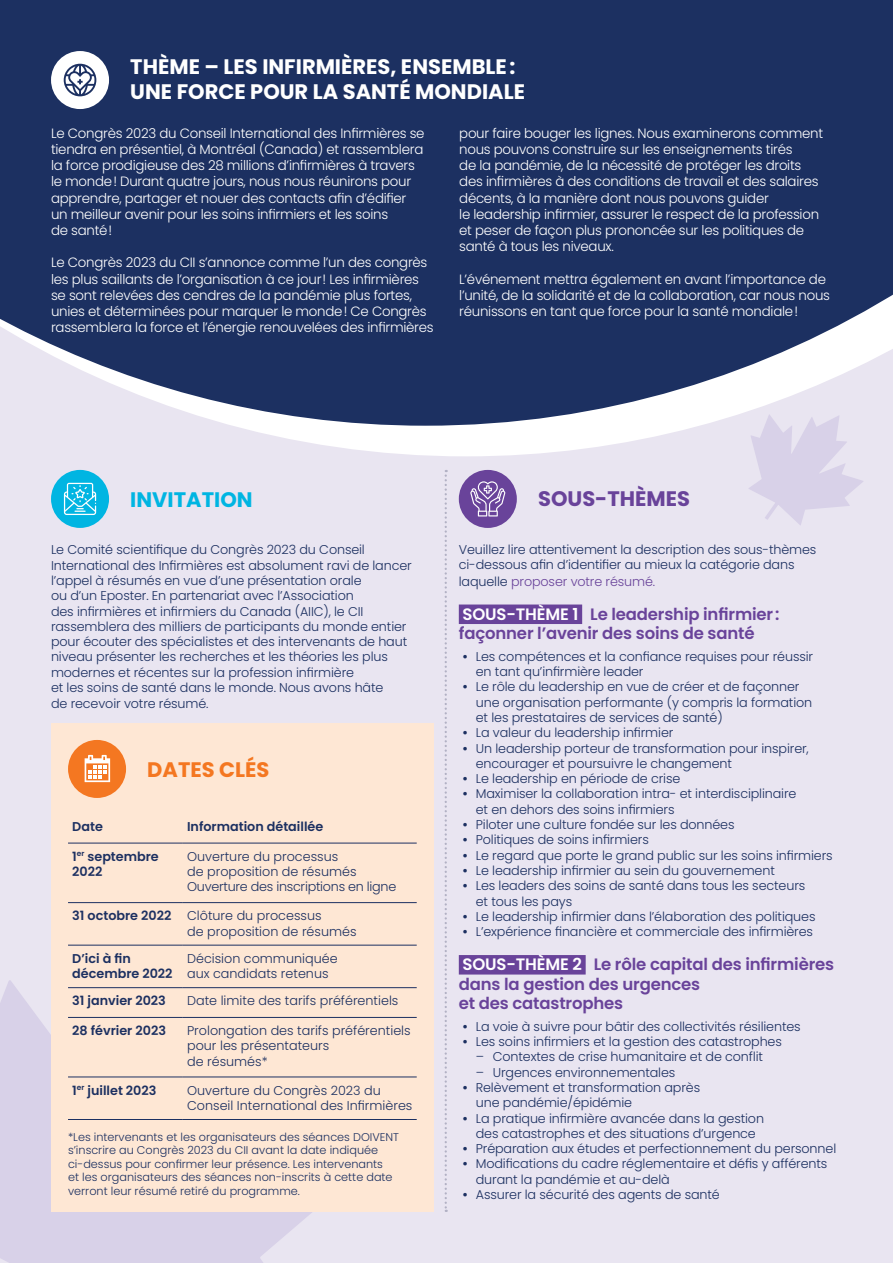
<style>
.page{position:relative;width:893px;height:1263px;background:#fff}
.page>*{position:absolute;margin:0;border:0;box-sizing:border-box;transform-origin:0 0}
.t1{font:700 21px/25.2px "Poppins";color:#fff}
.t2{font:700 21px "Poppins";color:#69439a}
.t3{font:700 21px "Poppins";color:#00b5e2}
.t4{font:700 21px "Poppins";color:#f47721}
.t5{font:600 16.5px/19.5px "Poppins";letter-spacing:-.01em;color:#69439a}
.t6{font:300 13.5px/16.2px "Poppins";letter-spacing:-.02em;color:#fff}
.t7{font:300 12.75px/15.3px "Poppins";letter-spacing:-.01em;color:#1c3061}
.t8{font:600 12.75px/15.3px "Poppins";color:#1c3061}
.t9{font:300 11.25px/13.5px "Poppins";color:#1c3061}
.s1{font-weight:600}
.s2{color:#69439a}
.s3{color:#fff}
.s4{font-family:"Futura PT";font-weight:400}
</style>
<div class="page">
<div style="left:0;top:306px;width:893px;height:957px;background:#e9e5f1"></div>
<svg style="left:749px;top:456px;width:114px;height:69px"></svg>
<svg style="left:0;top:980px;width:312px;height:283px;background:#d9d2e8"></svg>
<svg style="left:235px;top:426px;width:612px;height:30px;fill:#fff"></svg>
<svg style="left:0;top:0;width:893px;height:426px;background:#2f416e"></svg>
<div style="left:459px;top:470px;width:58px;height:58px;background:#69439a;border-radius:50%"></div>
<svg style="left:470px;top:481px;width:35px;height:35px"></svg>
<div style="left:459px;top:604px;width:123px;height:20px;background:#69439a"></div>
<div style="left:459px;top:955px;width:127px;height:19px;background:#69439a"></div>
<div style="left:51px;top:51px;width:58px;height:58px;background:#fff;border-radius:50%"></div>
<svg style="left:64px;top:64px;width:32px;height:32px"></svg>
<div style="left:51px;top:470px;width:58px;height:58px;background:#00b5e2;border-radius:50%"></div>
<svg style="left:64px;top:483px;width:32px;height:32px"></svg>
<svg style="left:445px;top:470px;width:2px;height:742px"></svg>
<div style="left:51px;top:723px;width:383px;height:489px;background:#fee7d4"></div>
<div style="left:68px;top:740px;width:58px;height:58px;background:#f47721;border-radius:50%"></div>
<svg style="left:85px;top:755px;width:25px;height:27px"></svg>
<hr style="left:68px;top:843px;width:115px;height:1px;background:#1c3061">
<hr style="left:183px;top:843px;width:234px;height:1px;background:#1c3061">
<hr style="left:68px;top:902px;width:115px;height:1px;background:#1c3061">
<hr style="left:183px;top:902px;width:234px;height:1px;background:#1c3061">
<hr style="left:68px;top:945px;width:115px;height:1px;background:#1c3061">
<hr style="left:183px;top:945px;width:234px;height:1px;background:#1c3061">
<hr style="left:68px;top:987px;width:115px;height:1px;background:#1c3061">
<hr style="left:183px;top:987px;width:234px;height:1px;background:#1c3061">
<hr style="left:68px;top:1017px;width:115px;height:1px;background:#1c3061">
<hr style="left:183px;top:1017px;width:234px;height:1px;background:#1c3061">
<hr style="left:68px;top:1076px;width:115px;height:1px;background:#1c3061">
<hr style="left:183px;top:1076px;width:234px;height:1px;background:#1c3061">
<hr style="left:68px;top:1119px;width:115px;height:1px;background:#1c3061">
<hr style="left:183px;top:1119px;width:234px;height:1px;background:#1c3061">
<h1 class="t1" style="left:130px;top:54px;width:396px">THÈME – LES INFIRMIÈRES, ENSEMBLE:<br>UNE FORCE POUR LA SANTÉ MONDIALE</h1>
<p class="t6" style="left:51px;top:125px;width:375px">Le Congrès 2023 du Conseil International des Infirmières se tiendra en présentiel, à Montréal (Canada) et rassemblera la force prodigieuse des 28 millions d’infirmières à travers le monde! Durant quatre jours, nous nous réunirons pour apprendre, partager et nouer des contacts afin d’édifier un meilleur avenir pour les soins infirmiers et les soins<br>de santé!</p>
<p class="t6" style="left:51px;top:255px;width:384px">Le Congrès 2023 du CII s’annonce comme l’un des congrès les plus saillants de l’organisation à ce jour! Les infirmières se sont relevées des cendres de la pandémie plus fortes, unies et déterminées pour marquer le monde! Ce Congrès rassemblera la force et l’énergie renouvelées des infirmières</p>
<p class="t6" style="left:459px;top:125px;width:365px">pour faire bouger les lignes. Nous examinerons comment nous pouvons construire sur les enseignements tirés<br>de la pandémie, de la nécessité de protéger les droits des infirmières à des conditions de travail et des salaires décents, à la manière dont nous pouvons guider<br>le leadership infirmier, assurer le respect de la profession et peser de façon plus prononcée sur les politiques de santé à tous les niveaux.</p>
<p class="t6" style="left:459px;top:271px;width:372px">L’événement mettra également en avant l’importance de l’unité, de la solidarité et de la collaboration, car nous nous réunissons en tant que force pour la santé mondiale!</p>
<h1 class="t3" style="left:130px;top:487px;width:124px">INVITATION</h1>
<p class="t7" style="left:51px;top:542px;width:362px">Le Comité scientifique du Congrès 2023 du Conseil International des Infirmières est absolument ravi de lancer l’appel à résumés en vue d’une présentation orale<br>ou d’un Eposter. En partenariat avec l’Association<br>des infirmières et infirmiers du Canada (AIIC), le CII rassemblera des milliers de participants du monde entier pour écouter des spécialistes et des intervenants de haut niveau présenter les recherches et les théories les plus modernes et récentes sur la profession infirmière<br>et les soins de santé dans le monde. Nous avons hâte<br>de recevoir votre résumé.</p>
<h1 class="t4" style="left:147px;top:758px;width:124px">DATES CLÉS</h1>
<p class="t8" style="left:72px;top:819px;width:32px">Date</p>
<p class="t8" style="left:187px;top:819px;width:138px">Information détaillée</p>
<p class="t8" style="left:72px;top:849px;width:88px">1<sup>er</sup> septembre<br>2022</p>
<p class="t7" style="left:187px;top:849px;width:211px">Ouverture du processus<br>de proposition de résumés<br>Ouverture des inscriptions en ligne</p>
<p class="t7" style="left:187px;top:908px;width:171px;text-indent:-115px"><span class="s1">31 octobre 2022</span> Clôture du processus<br>de proposition de résumés</p>
<p class="t8" style="left:72px;top:951px;width:102px">D’ici à fin décembre 2022</p>
<p class="t7" style="left:187px;top:951px;width:152px">Décision communiquée aux candidats retenus</p>
<p class="t8" style="left:72px;top:993px;width:95px">31 janvier 2023</p>
<p class="t7" style="left:187px;top:993px;width:213px">Date limite des tarifs préférentiels</p>
<p class="t8" style="left:72px;top:1023px;width:95px">28 février 2023</p>
<p class="t7" style="left:187px;top:1023px;width:225px">Prolongation des tarifs préférentiels pour les présentateurs<br>de résumés*</p>
<p class="t8" style="left:72px;top:1082px;width:86px">1<sup>er</sup> juillet 2023</p>
<p class="t7" style="left:187px;top:1082px;width:227px">Ouverture du Congrès 2023 du<br>Conseil International des Infirmières</p>
<p class="t9" style="left:68px;top:1130px;width:333px">*Les intervenants et les organisateurs des séances DOIVENT s’inscrire au Congrès 2023 du CII avant la date indiquée ci-dessus pour confirmer leur présence. Les intervenants<br>et les organisateurs des séances non‑inscrits à cette date verront leur résumé retiré du programme.</p>
<h1 class="t2" style="left:538px;top:486px;width:153px">SOUS-THÈMES</h1>
<p class="t7" style="left:459px;top:542px;width:359px;line-height:15.8px">Veuillez lire attentivement la description des sous-thèmes ci-dessous afin d’identifier au mieux la catégorie dans laquelle <span class="s2">proposer votre résumé.</span></p>
<p class="t5" style="left:459px;top:604px;width:322px"><span class="s3">SOUS-THÈME 1</span> Le leadership infirmier : façonner l’avenir des soins de santé</p>
<p class="t7" style="left:476px;top:649px;width:339px;text-indent:-17px"><span class="s4">•</span> Les compétences et la confiance requises pour réussir en tant qu’infirmière leader</p>
<p class="t7" style="left:476px;top:679px;width:338px;text-indent:-17px"><span class="s4">•</span> Le rôle du leadership en vue de créer et de façonner une organisation performante (y compris la formation et les prestataires de services de santé)</p>
<p class="t7" style="left:459px;top:725px;width:216px"><span class="s4">•</span> La valeur du leadership infirmier</p>
<p class="t7" style="left:476px;top:740px;width:335px;text-indent:-17px"><span class="s4">•</span> Un leadership porteur de transformation pour inspirer, encourager et poursuivre le changement</p>
<p class="t7" style="left:459px;top:771px;width:223px"><span class="s4">•</span> Le leadership en période de crise</p>
<p class="t7" style="left:476px;top:786px;width:322px;text-indent:-17px"><span class="s4">•</span> Maximiser la collaboration intra- et interdisciplinaire et en dehors des soins infirmiers</p>
<p class="t7" style="left:459px;top:817px;width:277px"><span class="s4">•</span> Piloter une culture fondée sur les données</p>
<p class="t7" style="left:459px;top:832px;width:192px"><span class="s4">•</span> Politiques de soins infirmiers</p>
<p class="t7" style="left:459px;top:847px;width:375px"><span class="s4">•</span> Le regard que porte le grand public sur les soins infirmiers</p>
<p class="t7" style="left:459px;top:863px;width:318px"><span class="s4">•</span> Le leadership infirmier au sein du gouvernement</p>
<p class="t7" style="left:476px;top:878px;width:331px;text-indent:-17px"><span class="s4">•</span> Les leaders des soins de santé dans tous les secteurs et tous les pays</p>
<p class="t7" style="left:459px;top:909px;width:358px"><span class="s4">•</span> Le leadership infirmier dans l’élaboration des politiques</p>
<p class="t7" style="left:459px;top:924px;width:356px"><span class="s4">•</span> L’expérience financière et commerciale des infirmières</p>
<p class="t5" style="left:459px;top:954px;width:377px"><span class="s3">SOUS-THÈME 2</span> Le rôle capital des infirmières dans la gestion des urgences<br>et des catastrophes</p>
<p class="t7" style="left:459px;top:1019px;width:343px"><span class="s4">•</span> La voie à suivre pour bâtir des collectivités résilientes</p>
<p class="t7" style="left:459px;top:1034px;width:325px"><span class="s4">•</span> Les soins infirmiers et la gestion des catastrophes</p>
<p class="t7" style="left:476px;top:1049px;width:289px">– Contextes de crise humanitaire et de conflit</p>
<p class="t7" style="left:476px;top:1064px;width:201px">– Urgences environnementales</p>
<p class="t7" style="left:476px;top:1080px;width:226px;text-indent:-17px"><span class="s4">•</span> Relèvement et transformation après une pandémie/épidémie</p>
<p class="t7" style="left:476px;top:1110px;width:290px;text-indent:-17px"><span class="s4">•</span> La pratique infirmière avancée dans la gestion des catastrophes et des situations d’urgence</p>
<p class="t7" style="left:459px;top:1141px;width:379px"><span class="s4">•</span> Préparation aux études et perfectionnement du personnel</p>
<p class="t7" style="left:476px;top:1156px;width:353px;text-indent:-17px"><span class="s4">•</span> Modifications du cadre réglementaire et défis y afférents durant la pandémie et au-delà</p>
<p class="t7" style="left:459px;top:1187px;width:263px"><span class="s4">•</span> Assurer la sécurité des agents de santé</p>
</div>
